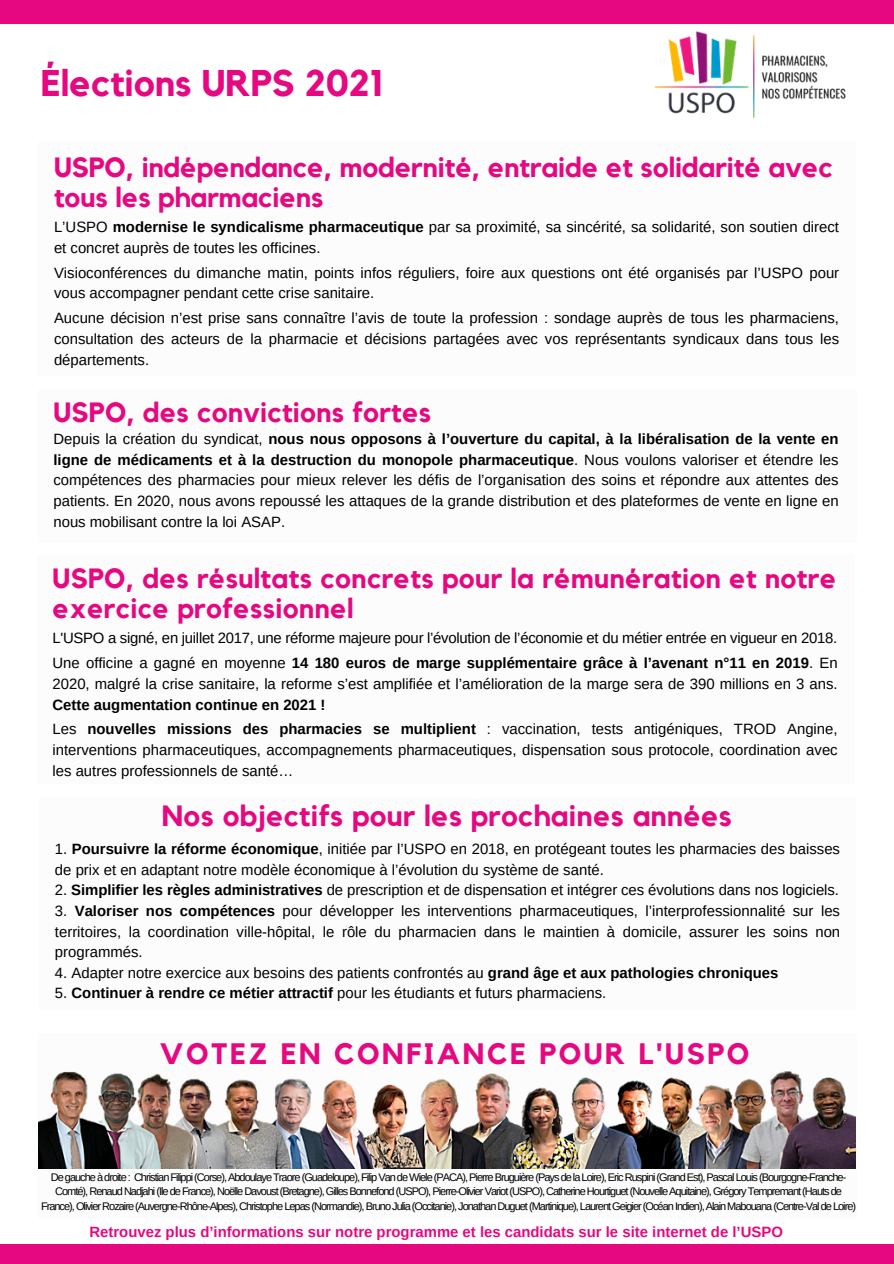
<style>
.page{position:relative;width:894px;height:1264px;background:#fff}
.page>*{position:absolute;margin:0;border:0;box-sizing:border-box;transform-origin:0 0}
.t1{font:700 37.05px "Kollektif";color:#e60881}
.t2{font:700 29.4px "Kollektif";letter-spacing:.09em;color:#e60881}
.t3{font:700 29.25px "Kollektif";letter-spacing:.015em;color:#e60881}
.t4{font:700 27.75px/30.5px "Kollektif";letter-spacing:.01em;color:#e60881}
.t5{font:14.85px/20.7px "Arimo";color:#000;text-align:justify}
.t6{font:14.85px "Arimo";letter-spacing:-.02em;color:#000}
.t7{font:700 14.85px "Arimo";color:#e60881}
.t8{font:10.95px/14.7px "Arimo";letter-spacing:-.09em;color:#000;text-align:center}
.s1{font-weight:700}
</style>
<div class="page">
<div style="left:0;top:1244px;width:893px;height:19px;background:#e60881"></div>
<div style="left:0;top:0;width:893px;height:24px;background:#e60881"></div>
<img style="left:654px;top:31px;width:192px;height:88px">
<img style="left:39px;top:1071px;width:816px;height:97px">
<p class="t1" style="left:41px;top:66px;width:344px">Élections URPS 2021</p>
<p class="t4" style="left:54px;top:153px;width:780px">USPO, indépendance, modernité, entraide et solidarité avec tous les pharmaciens</p>
<p class="t5" style="left:54px;top:216px;width:786px">L’USPO <span class="s1">modernise le syndicalisme pharmaceutique</span> par sa proximité, sa sincérité, sa solidarité, son soutien direct et concret auprès de toutes les officines.</p>
<p class="t5" style="left:54px;top:262px;width:786px">Visioconférences du dimanche matin, points infos réguliers, foire aux questions ont été organisés par l’USPO pour vous accompagner pendant cette crise sanitaire.</p>
<p class="t5" style="left:54px;top:307px;width:786px">Aucune décision n’est prise sans connaître l’avis de toute la profession : sondage auprès de tous les pharmaciens, consultation des acteurs de la pharmacie et décisions partagées avec vos représentants syndicaux dans tous les départements.</p>
<p class="t4" style="left:53px;top:398px;width:379px">USPO, des convictions fortes</p>
<p class="t5" style="left:53px;top:428px;width:786px">Depuis la création du syndicat, <span class="s1">nous nous opposons à l’ouverture du capital, à la libéralisation de la vente en ligne de médicaments et à la destruction du monopole pharmaceutique</span>. Nous voulons valoriser et étendre les compétences des pharmacies pour mieux relever les défis de l’organisation des soins et répondre aux attentes des patients. En 2020, nous avons repoussé les attaques de la grande distribution et des plateformes de vente en ligne en nous mobilisant contre la loi ASAP.</p>
<p class="t4" style="left:52px;top:564px;width:785px">USPO, des résultats concrets pour la rémunération et notre exercice professionnel</p>
<p class="t6" style="left:52px;top:630px;width:786px">L'USPO a signé, en juillet 2017, une réforme majeure pour l’évolution de l’économie et du métier entrée en vigueur en 2018.</p>
<p class="t5" style="left:52px;top:652px;width:786px">Une officine a gagné en moyenne <span class="s1">14 180 euros de marge supplémentaire grâce à l’avenant n°11 en 2019</span>. En 2020, malgré la crise sanitaire, la reforme s’est amplifiée et l’amélioration de la marge sera de 390 millions en 3 ans.<br><span class="s1">Cette augmentation continue en 2021 !</span></p>
<p class="t5" style="left:52px;top:719px;width:786px">Les <span class="s1">nouvelles missions des pharmacies se multiplient</span> : vaccination, tests antigéniques, TROD Angine, interventions pharmaceutiques, accompagnements pharmaceutiques, dispensation sous protocole, coordination avec les autres professionnels de santé…</p>
<p class="t3" style="left:162px;top:802px;width:571px">Nos objectifs pour les prochaines années</p>
<p class="t5" style="left:55px;top:838px;width:786px">1. <span class="s1">Poursuivre la réforme économique</span>, initiée par l’USPO en 2018, en protégeant toutes les pharmacies des baisses de prix et en adaptant notre modèle économique à l’évolution du système de santé.</p>
<p class="t5" style="left:55px;top:879px;width:785px">2. <span class="s1">Simplifier les règles administratives</span> de prescription et de dispensation et intégrer ces évolutions dans nos logiciels.</p>
<p class="t5" style="left:55px;top:900px;width:786px">3. <span class="s1">Valoriser nos compétences</span> pour développer les interventions pharmaceutiques, l’interprofessionnalité sur les territoires, la coordination ville-hôpital, le rôle du pharmacien dans le maintien à domicile, assurer les soins non programmés.</p>
<p class="t5" style="left:55px;top:962px;width:724px">4. Adapter notre exercice aux besoins des patients confrontés au <span class="s1">grand âge et aux pathologies chroniques</span></p>
<p class="t5" style="left:55px;top:982px;width:552px">5. <span class="s1">Continuer à rendre ce métier attractif</span> pour les étudiants et futurs pharmaciens.</p>
<p class="t2" style="left:160px;top:1040px;width:591px">VOTEZ EN CONFIANCE POUR L'USPO</p>
<p class="t8" style="left:41px;top:1169px;width:816px">De gauche à droite : Christian Filippi (Corse), Abdoulaye Traore (Guadeloupe), Filip Van de Wiele (PACA), Pierre Bruguière (Pays de la Loire), Eric Ruspini (Grand Est), Pascal Louis (Bourgogne-Franche-<br>Comté), Renaud Nadjahi (Ile de France), Noëlle Davoust (Bretagne), Gilles Bonnefond (USPO), Pierre-Olivier Variot (USPO), Catherine Hourtiguet (Nouvelle Aquitaine), Grégory Tempremant (Hauts de<br>France), Olivier Rozaire (Auvergne-Rhône-Alpes), Christophe Lepas (Normandie), Bruno Julia (Occitanie), Jonathan Duguet (Martinique), Laurent Geigier (Océan Indien), Alain Mabouana (Centre-Val de Loire)</p>
<p class="t7" style="left:89px;top:1223px;width:694px">Retrouvez plus d’informations sur notre programme et les candidats sur le site internet de l’USPO</p>
</div>
